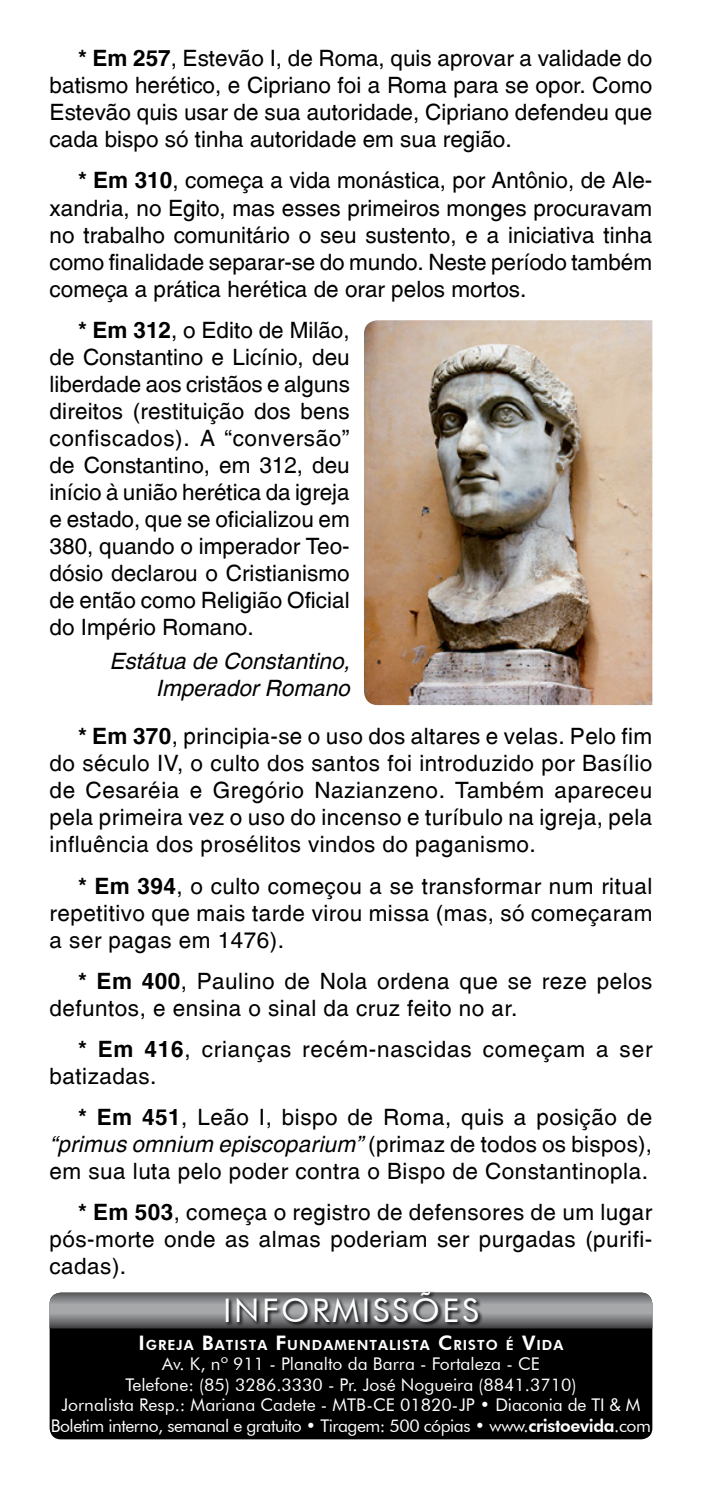
<style>
.page{position:relative;width:702px;height:1489px;background:#fff}
.page>*{position:absolute;margin:0;border:0;box-sizing:border-box;transform-origin:0 0}
.t1{font:32.5px "Futura BT";letter-spacing:.08em;color:#fff}
.t2{font:22.5px/27px "Switzerland Plain";letter-spacing:.02em;color:#000;text-align:justify}
.t3{font:italic 22.5px/27px "Switzerland";color:#000;text-align:right}
.t4{font:17.5px/20.5px "Futura BT";color:#fff;text-align:center}
.t5{font:800 14px "Futura BT";letter-spacing:.07em;color:#fff}
.s1{font-family:"Switzerland";font-weight:700}
.s2{font-family:"Switzerland Plain";font-style:normal}
.s3{font-size:20px}
.s4{font-weight:800}
</style>
<div class="page">
<img style="left:364px;top:320px;width:288px;height:385px">
<div style="left:50px;top:1292px;width:602px;height:147px;background:#000;border-radius:11px"></div>
<svg style="left:50px;top:1292px;width:602px;height:36px"></svg>
<svg style="left:226px;top:1291px;width:257px;height:35px"></svg>
<p class="t2" style="left:50px;top:45px;width:604px;text-indent:28px"><span class="s1">* Em 257</span>, Estevão I, de Roma, quis aprovar a validade do batismo herético, e Cipriano foi a Roma para se opor. Como Estevão quis usar de sua autoridade, Cipriano defendeu que cada bispo só tinha autoridade em sua região.</p>
<p class="t2" style="left:50px;top:167px;width:604px;text-indent:28px"><span class="s1">* Em 310</span>, começa a vida monástica, por Antônio, de Ale&shy;xandria, no Egito, mas esses primeiros monges procuravam no trabalho comunitário o seu sustento, e a iniciativa tinha como finalidade separar-se do mundo. Neste período também começa a prática herética de orar pelos mortos.</p>
<p class="t2" style="left:50px;top:316px;width:302px;text-indent:28px"><span class="s1">* Em 312</span>, o Edito de Milão, de Constantino e Licínio, deu liberdade aos cristãos e alguns direitos (restituição dos bens confiscados). A “conversão” de Constantino, em 312, deu início à união herética da igreja e estado, que se oficializou em 380, quando o imperador Teo&shy;dósio declarou o Cristianismo de então como Religião Oficial do Império Romano.</p>
<p class="t3" style="left:109px;top:647px;width:242px">Estátua de Constantino,<br>Imperador Romano</p>
<p class="t2" style="left:50px;top:722px;width:604px;text-indent:28px"><span class="s1">* Em 370</span>, principia-se o uso dos altares e velas. Pelo fim do século IV, o culto dos santos foi introduzido por Basílio de Cesaréia e Gregório Nazianzeno. Também apareceu pela primeira vez o uso do incenso e turíbulo na igreja, pela influência dos prosélitos vindos do paganismo.</p>
<p class="t2" style="left:50px;top:871px;width:604px;text-indent:28px"><span class="s1">* Em 394</span>, o culto começou a se transformar num ritual repetitivo que mais tarde virou missa (mas, só começaram a ser pagas em 1476).</p>
<p class="t2" style="left:50px;top:967px;width:604px;text-indent:28px"><span class="s1">* Em 400</span>, Paulino de Nola ordena que se reze pelos defuntos, e ensina o sinal da cruz feito no ar.</p>
<p class="t2" style="left:50px;top:1035px;width:604px;text-indent:28px"><span class="s1">* Em 416</span>, crianças recém-nascidas começam a ser batizadas.</p>
<p class="t2" style="left:78px;top:1103px;width:576px"><span class="s1">* Em 451</span>, Leão I, bispo de Roma, quis a posição de</p>
<p class="t3" style="left:50px;top:1130px;width:604px">“primus omnium episcoparium” <span class="s2">(primaz de todos os bispos),</span></p>
<p class="t2" style="left:50px;top:1150px;width:604px;line-height:41.2px;text-align:right">em sua luta pelo poder contra o Bispo de Constantinopla. <span class="s1">* Em 503</span>, começa o registro de defensores de um lugar</p>
<p class="t2" style="left:50px;top:1225px;width:604px">pós-morte onde as almas poderiam ser purgadas (purifi&shy;cadas).</p>
<h1 class="t1" style="left:223px;top:1290px;width:36px">Infor</h1>
<h1 class="t1" style="left:332px;top:1290px;width:148px">missões</h1>
<p class="t5" style="left:138px;top:1335px;width:426px"><span class="s3">I</span>GREJA <span class="s3">B</span>ATISTA <span class="s3">F</span>UNDAMENTALISTA <span class="s3">C</span>RISTO É <span class="s3">V</span>I DA</p>
<p class="t4" style="left:51px;top:1353px;width:601px">Av. K, nº 911 - Planalto da Barra - Fortaleza - CE<br>Telefone: (85) 3286.3330 - Pr. José Nogueira (8841.3710)<br>Jornalista Resp.: Mariana Cadete - MTB-CE 01820-JP • Diaconia de TI &amp; M Boletim interno, semanal e gratuito • Tiragem: 500 cópias • www.<span class="s4">cristoevida</span>.com</p>
</div>
